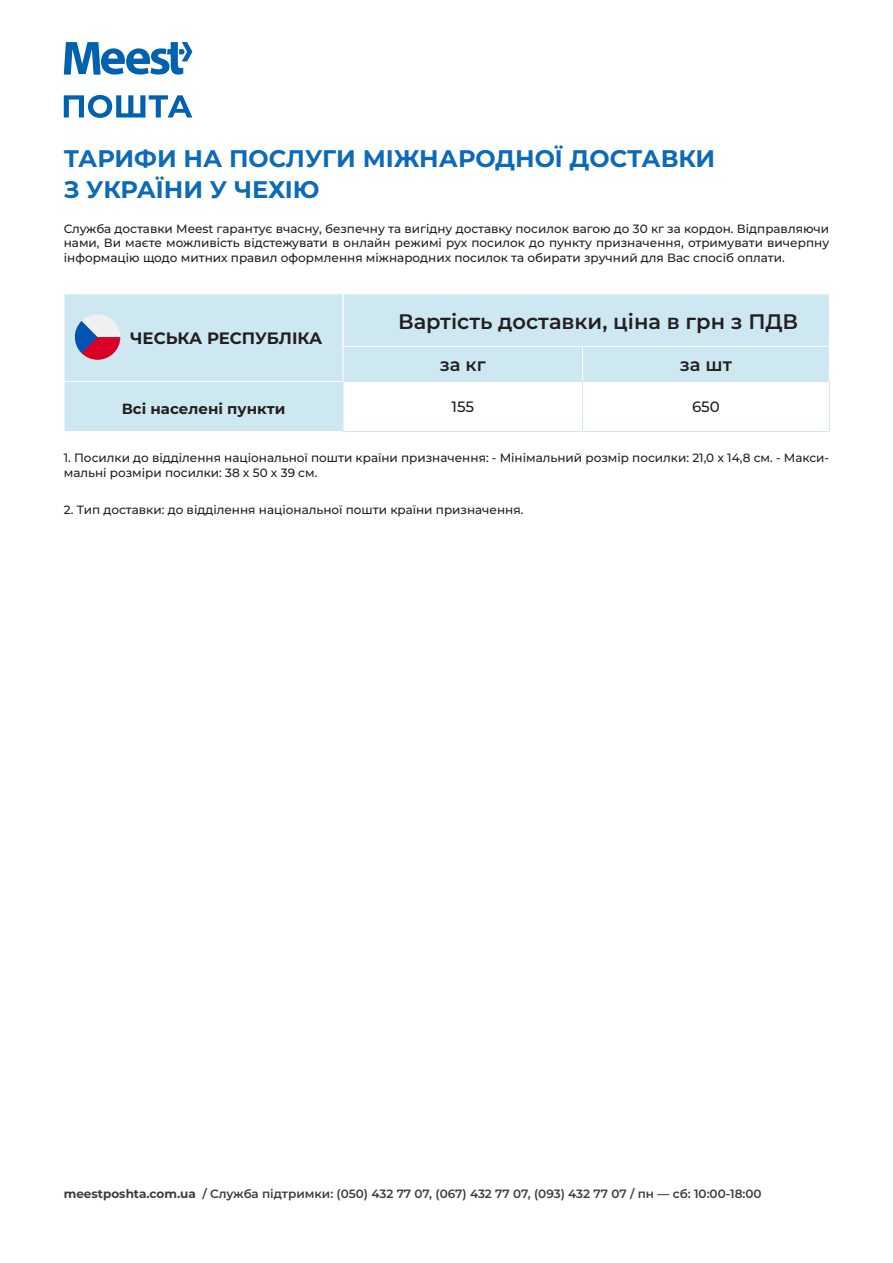
<style>
.page{position:relative;width:893px;height:1263px;background:#fff}
.page>*{position:absolute;margin:0;border:0;box-sizing:border-box;transform-origin:0 0}
.zag{font:700 24px "Montserrat";color:#0c6ab6}
.text{font:600 21px "Montserrat";color:#231f20}
.text-2{font:600 18px "Montserrat";color:#231f20}
.tabl-text{font:700 16.5px "Montserrat";color:#231f20}
.tabl-text-2{font:500 15px "Montserrat";color:#231f20}
.text-3{font:700 14.7px "Montserrat";color:#231f20}
.text-4{font:500 12px/14.4px "Montserrat";color:#231f20;text-align:justify}
.t1{font:600 12px "Montserrat";color:#3e3e3f}
.s1{font-weight:700}
</style>
<div class="page">
<svg style="left:65px;top:295px;width:764px;height:136px;fill:#cee8f1"></svg>
<hr style="left:343px;top:347px;width:1px;height:34px;background:#fff">
<hr style="left:582px;top:347px;width:1px;height:34px;background:#fff">
<hr style="left:343px;top:381px;width:240px;height:1px;background:#cee8f1">
<hr style="left:343px;top:382px;width:1px;height:49px;background:#cee8f1">
<hr style="left:583px;top:381px;width:247px;height:1px;background:#cee8f1">
<hr style="left:582px;top:382px;width:1px;height:49px;background:#cee8f1">
<hr style="left:829px;top:382px;width:1px;height:49px;background:#cee8f1">
<hr style="left:343px;top:431px;width:240px;height:1px;background:#cee8f1">
<hr style="left:583px;top:431px;width:247px;height:1px;background:#cee8f1">
<hr style="left:64px;top:381px;width:279px;height:1px;background:#fff">
<hr style="left:343px;top:346px;width:240px;height:1px;background:#fff">
<hr style="left:583px;top:346px;width:247px;height:1px;background:#fff">
<hr style="left:342px;top:294px;width:2px;height:52px;background:#fff">
<div style="left:75px;top:314px;width:45px;height:46px;background:#f0f0f0;border-radius:50%"></div>
<svg style="left:73px;top:321px;width:47px;height:39px"></svg>
<svg style="left:64px;top:42px;width:128px;height:33px"></svg>
<svg style="left:64px;top:95px;width:128px;height:23px"></svg>
<p class="zag" style="left:64px;top:142px;width:653px">ТАРИФИ НА ПОСЛУГИ МІЖНАРОДНОЇ ДОСТАВКИ</p>
<p class="zag" style="left:64px;top:173px;width:257px">З УКРАЇНИ У ЧЕХІЮ</p>
<p class="text-4" style="left:64px;top:221px;width:767px">Служба доставки Meest гарантує вчасну, безпечну та вигідну доставку посилок вагою до 30 кг за кордон. Відправляючи нами, Ви маєте можливість відстежувати в онлайн режимі рух посилок до пункту призначення, отримувати вичерпну інформацію щодо митних правил оформлення міжнародних посилок та обирати зручний для Вас спосіб оплати.</p>
<p class="tabl-text" style="left:130px;top:327px;width:194px">ЧЕСЬКА РЕСПУБЛІКА</p>
<p class="text" style="left:398px;top:307px;width:402px">Вартість доставки, ціна в грн з ПДВ</p>
<p class="text-2" style="left:440px;top:353px;width:47px">за кг</p>
<p class="text-2" style="left:680px;top:353px;width:54px">за шт</p>
<p class="text-3" style="left:122px;top:399px;width:165px">Всі населені пункти</p>
<p class="tabl-text-2" style="left:451px;top:397px;width:24px">155</p>
<p class="tabl-text-2" style="left:692px;top:397px;width:29px">650</p>
<p class="text-4" style="left:64px;top:451px;width:767px">1. Посилки до відділення національної пошти країни призначення: - Мінімальний розмір посилки: 21,0 x 14,8 см. - Макси&shy;мальні розміри посилки: 38 x 50 x 39 см.</p>
<p class="text-4" style="left:64px;top:502px;width:461px">2. Тип доставки: до відділення національної пошти країни призначення.</p>
<p class="t1" style="left:64px;top:1186px;width:699px"><span class="s1">meestposhta.com.ua</span> / Служба підтримки: (050) 432 77 07, (067) 432 77 07, (093) 432 77 07 / пн — сб: 10:00-18:00</p>
</div>
